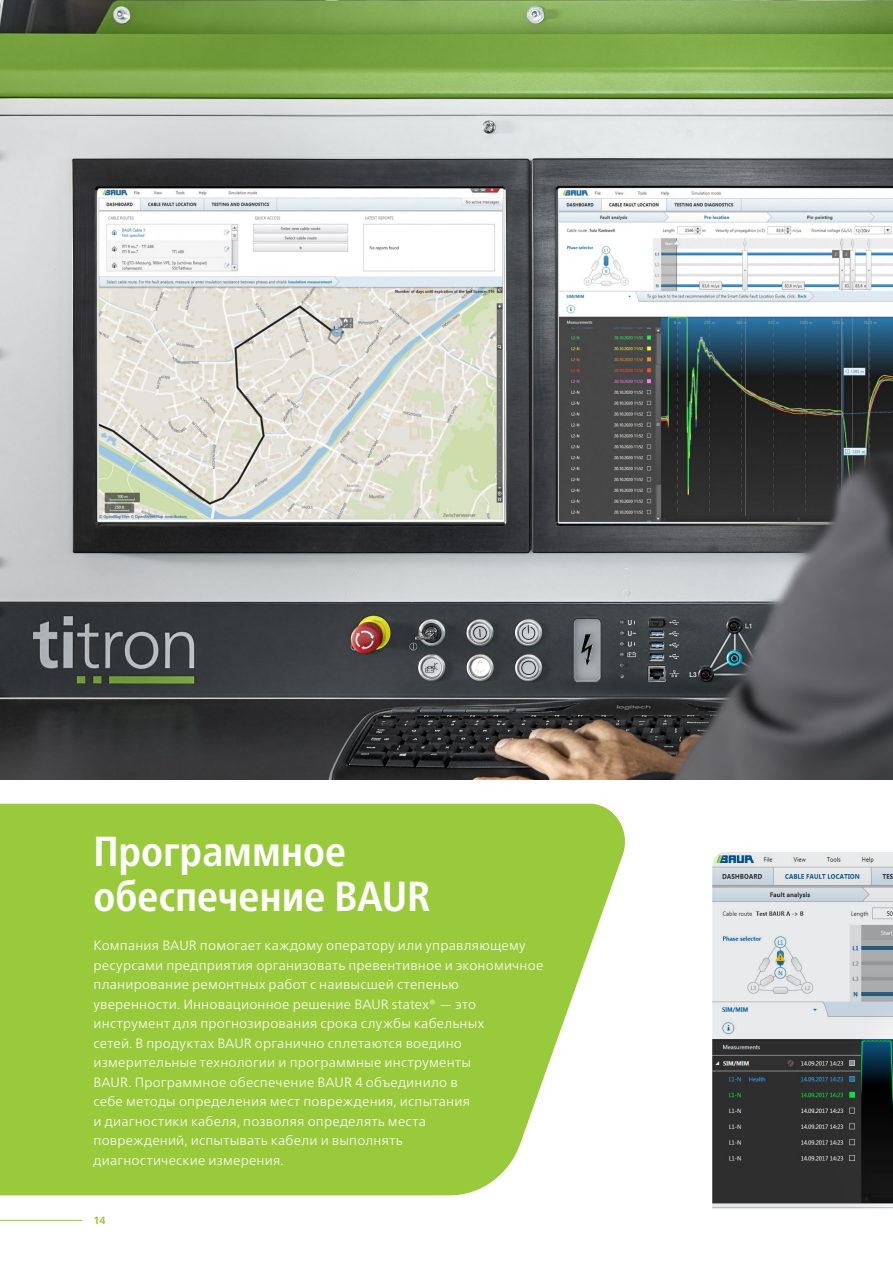
<style>
.page{position:relative;width:893px;height:1263px;background:#fff}
.page>*{position:absolute;margin:0;border:0;box-sizing:border-box;transform-origin:0 0}
.t1{font:700 condensed 42px/45px "Frutiger Neue LTW1 G";color:#fff}
.t2{font:300 13.5px/19.5px "Frutiger Neue LTW1 G";letter-spacing:.015em;color:#fff}
.t3{font:700 10.5px "Frutiger Neue LTW1 G";color:#99ca3b}
</style>
<div class="page">
<hr style="left:0;top:1220px;width:82px;height:1px;background:#99ca3b">
<img style="left:712px;top:852px;width:181px;height:356px">
<svg style="left:0;top:804px;width:625px;height:391px;background:#a2ce4c"></svg>
<img style="left:0;top:0;width:893px;height:779px">
<p class="t1" style="left:94px;top:826px;width:338px">Программное обеспечение BAUR</p>
<p class="t2" style="left:94px;top:935px;width:451px">Компания BAUR помогает каждому оператору или управляющему ресурсами предприятия организовать превентивное и экономичное планирование ремонтных работ с наивысшей степенью уверенности. Инновационное решение BAUR statex® — это инструмент для прогнозирования срока службы кабельных<br>сетей. В продуктах BAUR органично сплетаются воедино измерительные технологии и программные инструменты<br>BAUR. Программное обеспечение BAUR 4 объединило в<br>себе методы определения мест повреждения, испытания<br>и диагностики кабеля, позволяя определять места<br>повреждений, испытывать кабели и выполнять<br>диагностические измерения.</p>
<p class="t3" style="left:94px;top:1213px;width:14px">14</p>
</div>
